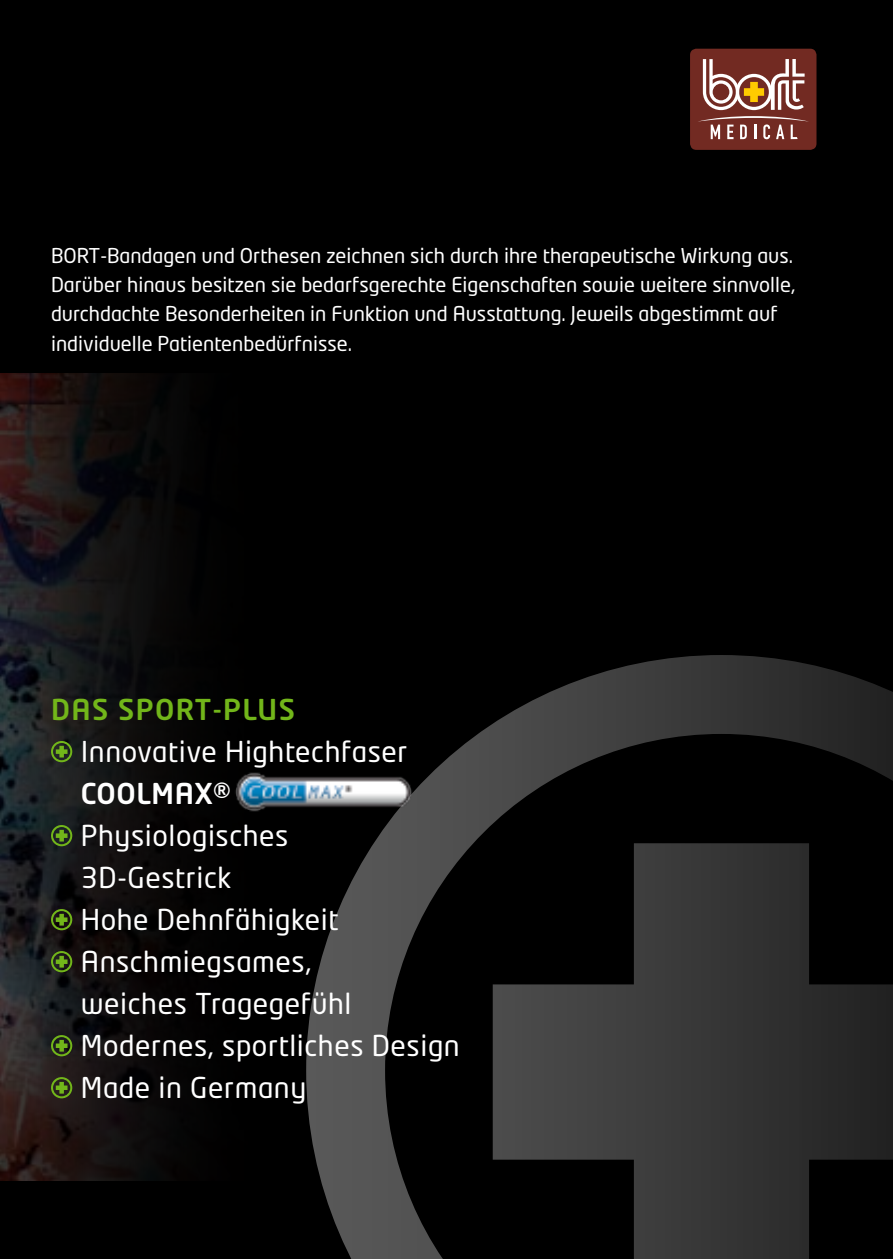
<style>
.page{position:relative;width:893px;height:1259px;background:#000}
.page>*{position:absolute;margin:0;border:0;box-sizing:border-box;transform-origin:0 0}
.t1{font:28.5px/42px "Neo Tech Std";letter-spacing:.02em;color:#fff}
.t2{font:500 28.5px "Neo Tech Pro";letter-spacing:.05em;color:#72b61a}
.t3{font:500 28.5px "Neo Tech Pro";color:#fff}
.t4{font:20.1px/29.1px "Neo Tech Std";color:#fff}
</style>
<div class="page">
<div style="left:690px;top:49px;width:126px;height:101px;background:#722a22;border-radius:6px"></div>
<svg style="left:703px;top:59px;width:102px;height:51px"></svg>
<svg style="left:698px;top:116px;width:111px;height:23px"></svg>
<svg style="left:0;top:373px;width:162px;height:808px"></svg>
<svg style="left:306px;top:655px;width:587px;height:604px"></svg>
<svg style="left:51px;top:741px;width:21px;height:21px"></svg>
<svg style="left:51px;top:825px;width:21px;height:21px"></svg>
<svg style="left:51px;top:909px;width:21px;height:21px"></svg>
<svg style="left:51px;top:951px;width:21px;height:21px"></svg>
<svg style="left:51px;top:1035px;width:21px;height:21px"></svg>
<svg style="left:51px;top:1077px;width:21px;height:21px"></svg>
<img style="left:235px;top:769px;width:179px;height:45px">
<p class="t4" style="left:51px;top:241px;width:746px">BORT-Bandagen und Orthesen zeichnen sich durch ihre therapeutische Wirkung aus.<br>Darüber hinaus besitzen sie bedarfsgerechte Eigenschaften sowie weitere sinnvolle, durchdachte Besonderheiten in Funktion und Ausstattung. Jeweils abgestimmt auf individuelle Patientenbedürfnisse.</p>
<h1 class="t2" style="left:51px;top:692px;width:124px">Das SPORT</h1>
<h1 class="t2" style="left:213px;top:692px;width:84px">-PLUS</h1>
<h1 class="t1" style="left:81px;top:730px;width:328px">Innovative Hightechfaser</h1>
<h1 class="t3" style="left:81px;top:775px;width:151px">COO LMAX®</h1>
<h1 class="t1" style="left:81px;top:814px;width:380px">Physiologisches<br>3D-Gestrick<br>Hohe Dehnfähigkeit<br>Anschmiegsames,<br>weiches Tragegefühl<br>Modernes, sportliches Design<br>Made in Germany</h1>
</div>
